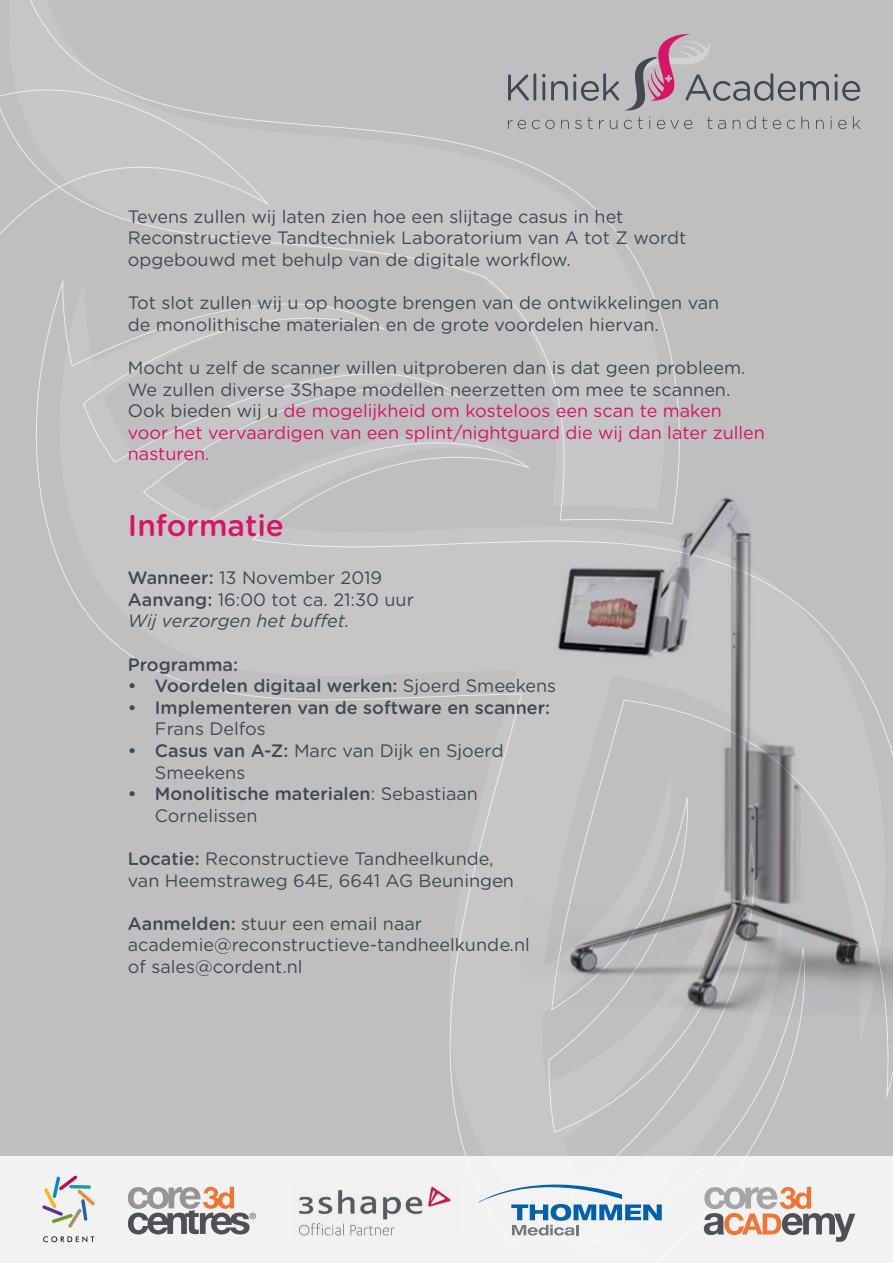
<style>
.page{position:relative;width:893px;height:1263px;background:#fff}
.page>*{position:absolute;margin:0;border:0;box-sizing:border-box;transform-origin:0 0}
.t1{font:500 30px "Gotham Rounded";color:#d71466}
.t2{font:18px/21.6px "Gotham Rounded";color:#414a51}
.t3{font:500 18px/21.6px "Gotham Rounded";color:#414a51}
.s1{color:#d71466}
.s2{font-weight:500}
.s3{font-style:italic}
.s4{font-weight:400}
</style>
<div class="page">
<div style="left:0;top:0;width:893px;height:1157px;background:#bfbfc2"></div>
<div style="left:0;top:1157px;width:893px;height:106px;background:#f2f2f2"></div>
<svg style="left:508px;top:34px;width:352px;height:95px;background:#b3afb4"></svg>
<svg style="left:43px;top:1236px;width:51px;height:6px"></svg>
<svg style="left:42px;top:1175px;width:53px;height:53px"></svg>
<svg style="left:128px;top:1187px;width:128px;height:47px"></svg>
<svg style="left:479px;top:1184px;width:183px;height:51px"></svg>
<svg style="left:704px;top:1187px;width:151px;height:55px"></svg>
<img style="left:299px;top:1186px;width:152px;height:49px">
<img style="left:500px;top:484px;width:393px;height:554px">
<p class="t2" style="left:128px;top:205px;width:560px">Tevens zullen wij laten zien hoe een slijtage casus in het<br>Reconstructieve Tandtechniek Laboratorium van A tot Z wordt opgebouwd met behulp van de digitale workflow.</p>
<p class="t2" style="left:128px;top:291px;width:593px">Tot slot zullen wij u op hoogte brengen van de ontwikkelingen van de monolithische materialen en de grote voordelen hiervan.</p>
<p class="t2" style="left:128px;top:356px;width:639px">Mocht u zelf de scanner willen uitproberen dan is dat geen probleem.<br>We zullen diverse 3Shape modellen neerzetten om mee te scannen.<br>Ook bieden wij u <span class="s1">de mogelijkheid om kosteloos een scan te maken voor het vervaardigen van een splint/nightguard die wij dan later zullen nasturen.</span></p>
<h1 class="t1" style="left:128px;top:504px;width:158px">Informatie</h1>
<p class="t2" style="left:128px;top:566px;width:288px"><span class="s2">Wanneer:</span> 13 November 2019<br><span class="s2">Aanvang:</span> 16:00 tot ca. 21:30 uur<br><span class="s3">Wij verzorgen het buffet.</span></p>
<p class="t3" style="left:128px;top:653px;width:112px">Programma:</p>
<p class="t3" style="left:128px;top:674px;width:430px">• Voordelen digitaal werken: <span class="s4">Sjoerd Smeekens</span></p>
<p class="t3" style="left:128px;top:696px;width:424px">• Implementeren van de software en scanner:</p>
<p class="t2" style="left:155px;top:717px;width:113px">Frans Delfos</p>
<p class="t2" style="left:155px;top:739px;width:350px;text-indent:-27px"><span class="s2">• Casus van A-Z:</span> Marc van Dijk en Sjoerd<br>Smeekens</p>
<p class="t3" style="left:155px;top:782px;width:325px;text-indent:-27px">• Monolitische materialen<span class="s4">: Sebastiaan<br>Cornelissen</span></p>
<p class="t2" style="left:128px;top:847px;width:388px"><span class="s2">Locatie:</span> Reconstructieve Tandheelkunde, van Heemstraweg 64E, 6641 AG Beuningen</p>
<p class="t2" style="left:128px;top:912px;width:403px"><span class="s2">Aanmelden:</span> stuur een email naar academie@reconstructieve-tandheelkunde.nl of sales@cordent.nl</p>
</div>
